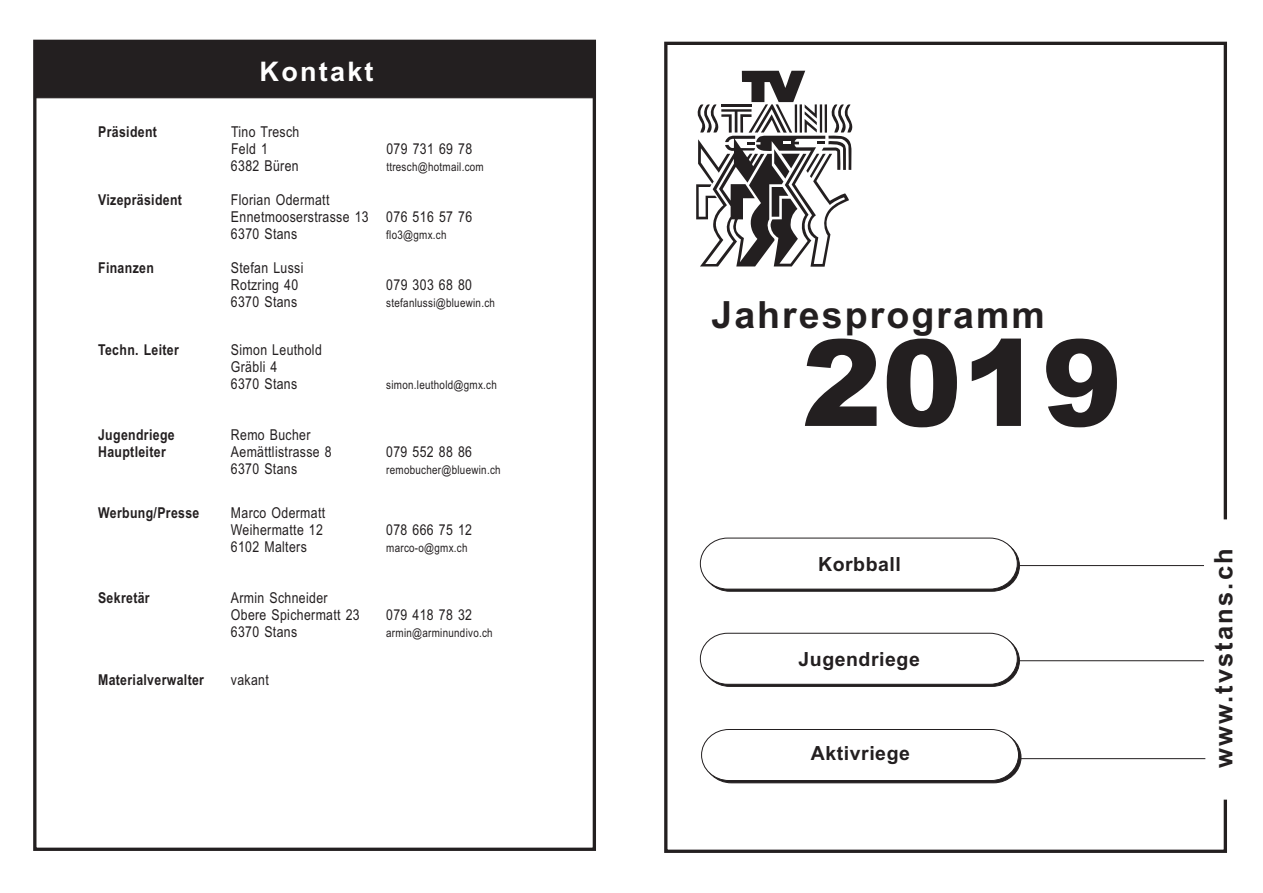
<style>
.page{position:relative;width:1263px;height:893px;background:#fff}
.page>*{position:absolute;margin:0;border:0;box-sizing:border-box;transform-origin:0 0}
.t1{font:900 120px "Arial";color:#231f20}
.t2{font:700 37.5px "Arial";letter-spacing:.055em;color:#231f20}
.t3{font:700 27px "Arial";letter-spacing:.085em;color:#fff}
.t4{font:700 25.5px "Arial";letter-spacing:.085em;color:#231f20}
.t5{font:italic 24px "Century Gothic";letter-spacing:.085em;color:#231f20}
.t6{font:700 19.5px "Arial";letter-spacing:.03em;color:#231f20}
.t7{font:15px/17px "Arial Narrow";letter-spacing:.025em;color:#231f20}
.t8{font:700 15px "Arial Narrow";letter-spacing:.025em;color:#231f20}
.t9{font:12px "Arial Narrow";letter-spacing:.025em;color:#231f20}
</style>
<div class="page">
<div style="left:664px;top:42px;width:563px;height:811px;border:3px solid #231f20"></div>
<div style="left:37px;top:44px;width:555px;height:54px;background:#231f20"></div>
<svg style="left:696px;top:71px;width:157px;height:196px"></svg>
<svg style="left:699px;top:632px;width:321px;height:55px"></svg>
<svg style="left:699px;top:537px;width:321px;height:55px"></svg>
<svg style="left:701px;top:729px;width:321px;height:55px"></svg>
<hr style="left:1019px;top:660px;width:185px;height:1px;background:#231f20">
<hr style="left:1019px;top:565px;width:185px;height:1px;background:#231f20">
<svg style="left:1223px;top:520px;width:4px;height:279px"></svg>
<div style="left:33px;top:40px;width:563px;height:811px;border:3px solid #231f20"></div>
<hr style="left:1020px;top:758px;width:185px;height:1px;background:#231f20">
<h3 class="t3" style="left:260px;top:62px;width:116px">Kontakt</h3>
<p class="t8" style="left:98px;top:126px;width:60px">Präsident</p>
<p class="t7" style="left:231px;top:124px;width:70px">Tino Tresch<br>Feld 1</p>
<p class="t7" style="left:386px;top:141px;width:87px">079 731 69 78</p>
<p class="t7" style="left:231px;top:158px;width:69px">6382 Büren</p>
<p class="t9" style="left:386px;top:162px;width:99px">ttresch@hotmail.com</p>
<p class="t8" style="left:98px;top:194px;width:85px">Vizepräsident</p>
<p class="t7" style="left:231px;top:193px;width:243px">Florian Odermatt<br>Ennetmooserstrasse 13 076 516 57 76<br>6370 Stans</p>
<p class="t9" style="left:386px;top:230px;width:62px">flo3@gmx.ch</p>
<p class="t8" style="left:98px;top:262px;width:57px">Finanzen</p>
<p class="t7" style="left:231px;top:261px;width:74px">Stefan Lussi<br>Rotzring 40</p>
<p class="t7" style="left:386px;top:278px;width:87px">079 303 68 80</p>
<p class="t7" style="left:231px;top:295px;width:68px">6370 Stans</p>
<p class="t9" style="left:386px;top:298px;width:110px">stefanlussi@bluewin.ch</p>
<p class="t8" style="left:98px;top:344px;width:82px">Techn. Leiter</p>
<p class="t7" style="left:231px;top:342px;width:92px">Simon Leuthold<br>Gräbli 4<br>6370 Stans</p>
<p class="t9" style="left:386px;top:380px;width:112px">simon.leuthold@gmx.ch</p>
<p class="t8" style="left:98px;top:429px;width:78px">Jugendriege</p>
<p class="t7" style="left:231px;top:427px;width:81px">Remo Bucher</p>
<p class="t8" style="left:98px;top:446px;width:69px">Hauptleiter</p>
<p class="t7" style="left:231px;top:445px;width:102px">Aemättlistrasse 8</p>
<p class="t7" style="left:386px;top:445px;width:87px">079 552 88 86</p>
<p class="t7" style="left:231px;top:462px;width:68px">6370 Stans</p>
<p class="t9" style="left:386px;top:465px;width:116px">remobucher@bluewin.ch</p>
<p class="t8" style="left:98px;top:507px;width:103px">Werbung/Presse</p>
<p class="t7" style="left:231px;top:506px;width:96px">Marco Odermatt<br>Weihermatte 12</p>
<p class="t7" style="left:386px;top:523px;width:87px">078 666 75 12</p>
<p class="t7" style="left:231px;top:540px;width:77px">6102 Malters</p>
<p class="t9" style="left:386px;top:543px;width:83px">marco-o@gmx.ch</p>
<p class="t8" style="left:98px;top:592px;width:53px">Sekretär</p>
<p class="t7" style="left:231px;top:591px;width:130px">Armin Schneider<br>Obere Spichermatt 23</p>
<p class="t7" style="left:386px;top:608px;width:87px">079 418 78 32</p>
<p class="t7" style="left:231px;top:625px;width:68px">6370 Stans</p>
<p class="t9" style="left:386px;top:629px;width:108px">armin@arminundivo.ch</p>
<p class="t8" style="left:98px;top:674px;width:107px">Materialverwalter</p>
<p class="t7" style="left:231px;top:673px;width:39px">vakant</p>
<h2 class="t2" style="left:711px;top:300px;width:335px">Jahresprogramm</h2>
<h1 class="t1" style="left:802px;top:340px;width:322px">2019</h1>
<h3 class="t6" style="left:818px;top:557px;width:84px">Korbball</h3>
<h3 class="t6" style="left:798px;top:652px;width:123px">Jugendriege</h3>
<h3 class="t6" style="left:811px;top:746px;width:101px">Aktivriege</h3>
<h3 class="t4" style="left:1214px;top:768px;width:221px;rotate:-90deg">www.tvstans.ch</h3>
<h3 class="t5" style="left:1217px;top:796px;width:226px;rotate:-90deg">Turnverein Stans</h3>
</div>
